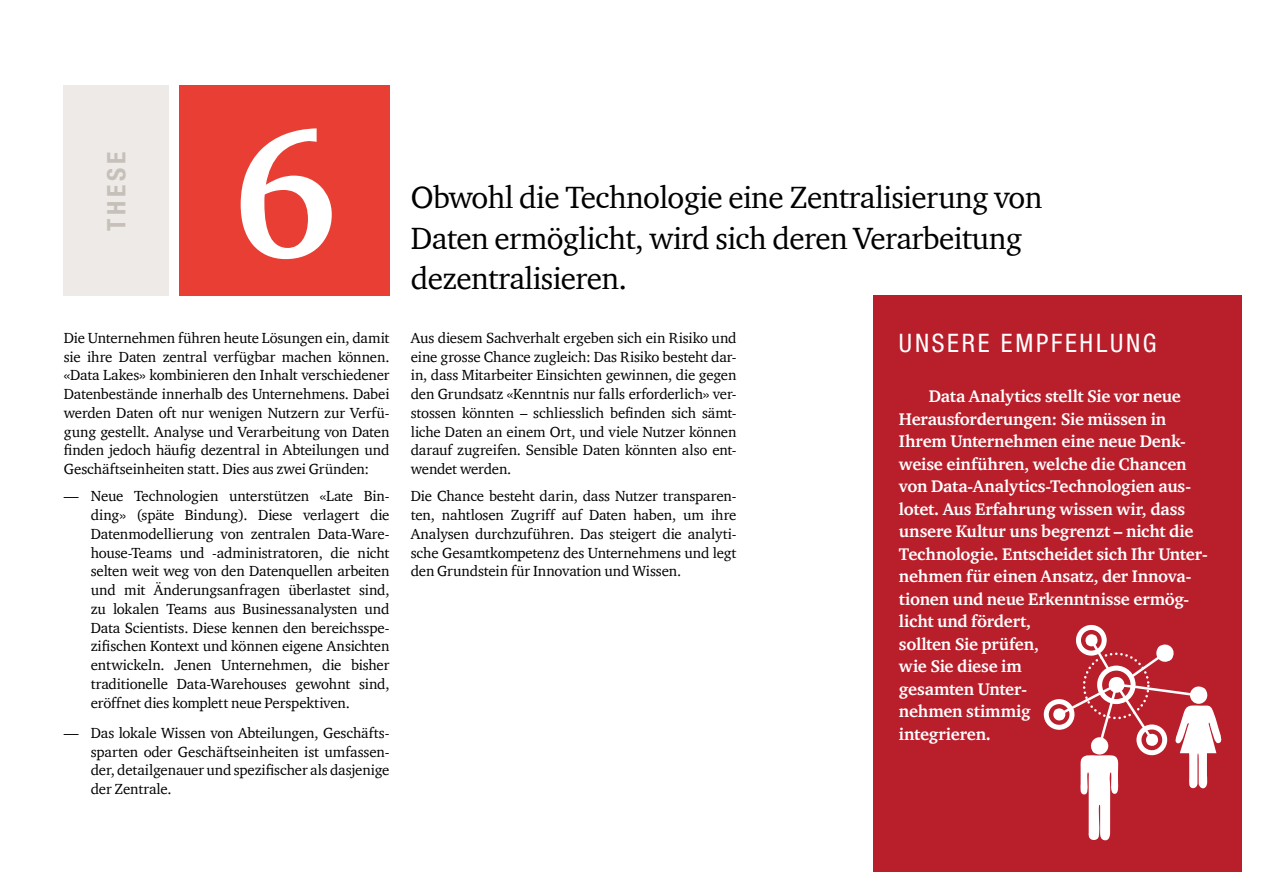
<style>
.page{position:relative;width:1263px;height:893px;background:#fff}
.page>*{position:absolute;margin:0;border:0;box-sizing:border-box;transform-origin:0 0}
.t1{font:700 180px "ITC Charter Com";color:#fff}
.t2{font:31.5px/40.5px "ITC Charter Com";letter-spacing:-.02em;color:#000}
.t3{font:condensed 25.5px "Helvetica Neue LT Std";letter-spacing:.105em;color:#fff}
.t4{font:700 condensed 25.5px "Helvetica Neue LT Std";letter-spacing:.15em;color:#c6c0b9}
.t5{font:700 17.25px/22.5px "ITC Charter Com";letter-spacing:-.01em;color:#fff}
.t6{font:15px/18.8px "ITC Charter Com";letter-spacing:-.01em;color:#000;text-align:justify}
</style>
<div class="page">
<div style="left:179px;top:85px;width:210px;height:210px;background:#e83e33"></div>
<div style="left:64px;top:85px;width:105px;height:210px;background:#edeae8"></div>
<div style="left:873px;top:295px;width:369px;height:577px;background:#b91e2b"></div>
<svg style="left:1044px;top:625px;width:178px;height:216px"></svg>
<div style="left:1083px;top:652px;width:66px;height:67px;border:3px dashed #fff;border-radius:50%"></div>
<h3 class="t4" style="left:101px;top:231px;width:81px;rotate:-90deg">THESE</h3>
<h1 class="t1" style="left:232px;top:84px;width:106px">6</h1>
<p class="t6" style="left:64px;top:328px;width:327px">Die Unternehmen führen heute Lösungen ein, damit sie ihre Daten zentral verfügbar machen können. «Data Lakes» kombinieren den Inhalt verschiedener Datenbestände innerhalb des Unternehmens. Dabei werden Daten oft nur wenigen Nutzern zur Verfü&shy;gung gestellt. Analyse und Verarbeitung von Daten finden jedoch häufig dezentral in Abteilungen und Geschäftseinheiten statt. Dies aus zwei Gründen:</p>
<p class="t6" style="left:91px;top:487px;width:300px;text-indent:-27px">— Neue Technologien unterstützen «Late Bin&shy;ding» (späte Bindung). Diese verlagert die Datenmodellierung von zentralen Data-Ware&shy;house-Teams und -administratoren, die nicht selten weit weg von den Datenquellen arbeiten und mit Änderungsanfragen überlastet sind, zu lokalen Teams aus Businessanalysten und Data Scientists. Diese kennen den bereichsspe&shy;zifischen Kontext und können eigene Ansichten entwickeln. Jenen Unternehmen, die bisher traditionelle Data-Warehouses gewohnt sind, eröffnet dies komplett neue Perspektiven.</p>
<p class="t6" style="left:91px;top:723px;width:300px;text-indent:-27px">— Das lokale Wissen von Abteilungen, Geschäfts&shy;sparten oder Geschäftseinheiten ist umfassen&shy;der, detailgenauer und spezifischer als dasjenige der Zentrale.</p>
<h2 class="t2" style="left:411px;top:177px;width:633px">Obwohl die Technologie eine Zentralisierung von<br>Daten ermöglicht, wird sich deren Verarbeitung dezentralisieren.</h2>
<p class="t6" style="left:411px;top:328px;width:327px">Aus diesem Sachverhalt ergeben sich ein Risiko und eine grosse Chance zugleich: Das Risiko besteht dar&shy;in, dass Mitarbeiter Einsichten gewinnen, die gegen den Grundsatz «Kenntnis nur falls erforderlich» ver&shy;stossen könnten – schliesslich befinden sich sämt&shy;liche Daten an einem Ort, und viele Nutzer können darauf zugreifen. Sensible Daten könnten also ent&shy;wendet werden.</p>
<p class="t6" style="left:411px;top:487px;width:327px">Die Chance besteht darin, dass Nutzer transparen&shy;ten, nahtlosen Zugriff auf Daten haben, um ihre Analysen durchzuführen. Das steigert die analyti&shy;sche Gesamtkompetenz des Unternehmens und legt den Grundstein für Innovation und Wissen.</p>
<h3 class="t3" style="left:899px;top:328px;width:259px">UNSERE EMPFEHLUNG</h3>
<p class="t5" style="left:899px;top:385px;width:310px;text-indent:30px">Data Analytics stellt Sie vor neue<br>Herausforderungen: Sie müssen in<br>Ihrem Unternehmen eine neue Denk&shy;weise einführen, welche die Chancen von Data-Analytics-Technologien aus&shy;lotet. Aus Erfahrung wissen wir, dass unsere Kultur uns begrenzt – nicht die<br>Technologie. Entscheidet sich Ihr Unter&shy;nehmen für einen Ansatz, der Innova&shy;tionen und neue Erkenntnisse ermög&shy;licht und fördert,<br>sollten Sie prüfen,<br>wie Sie diese im<br>gesamten Unter-<br>nehmen stimmig<br>integrieren.</p>
</div>
